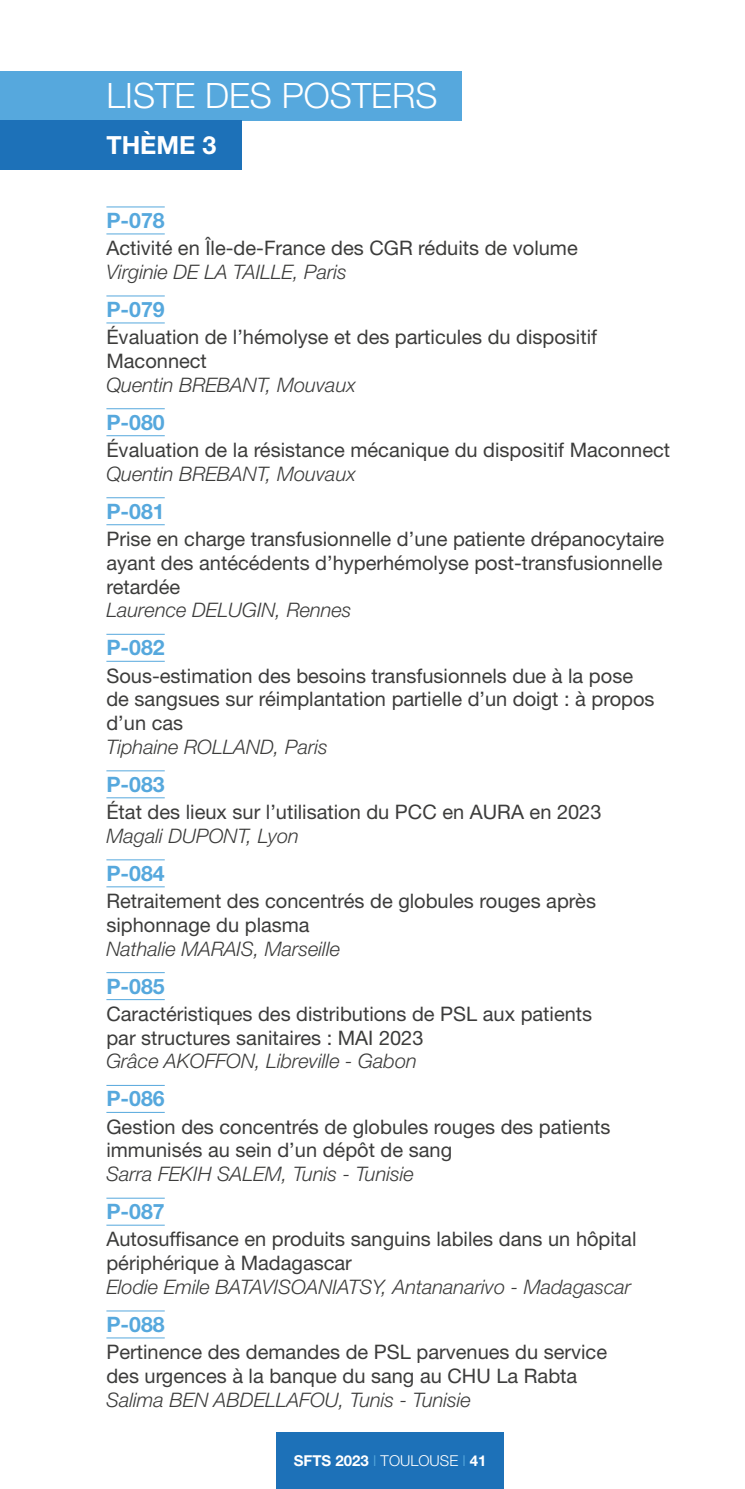
<style>
.page{position:relative;width:745px;height:1489px;background:#fff}
.page>*{position:absolute;margin:0;border:0;box-sizing:border-box;transform-origin:0 0}
.t1{font:300 35px "Helvetica Neue LT Std";color:#fff}
.t2{font:700 25px "Helvetica Neue LT Std";color:#fff}
.t3{font:700 21.25px "Helvetica Neue LT Std";color:#56a8dd}
.t4{font:20px/23.8px "Helvetica Neue LT Std";color:#3c3c3b}
.t5{font:italic 300 20px "Helvetica Neue LT Std";color:#3c3c3b}
.t6{font:700 15px "Helvetica Neue LT Std";color:#fff}
.s1{font-weight:300;color:#56a8dd}
.s2{font-weight:300}
</style>
<div class="page">
<div style="left:276px;top:1431px;width:227px;height:57px;background:#1d71b8"></div>
<hr style="left:106px;top:206px;width:59px;height:1px;background:#56a8dd">
<hr style="left:106px;top:233px;width:59px;height:1px;background:#56a8dd">
<hr style="left:106px;top:295px;width:59px;height:1px;background:#56a8dd">
<hr style="left:106px;top:322px;width:59px;height:1px;background:#56a8dd">
<hr style="left:106px;top:408px;width:59px;height:1px;background:#56a8dd">
<hr style="left:106px;top:435px;width:59px;height:1px;background:#56a8dd">
<hr style="left:106px;top:497px;width:59px;height:1px;background:#56a8dd">
<hr style="left:106px;top:524px;width:59px;height:1px;background:#56a8dd">
<hr style="left:106px;top:634px;width:59px;height:1px;background:#56a8dd">
<hr style="left:106px;top:661px;width:59px;height:1px;background:#56a8dd">
<hr style="left:106px;top:770px;width:59px;height:1px;background:#56a8dd">
<hr style="left:106px;top:797px;width:59px;height:1px;background:#56a8dd">
<hr style="left:106px;top:859px;width:59px;height:1px;background:#56a8dd">
<hr style="left:106px;top:886px;width:59px;height:1px;background:#56a8dd">
<hr style="left:106px;top:972px;width:59px;height:1px;background:#56a8dd">
<hr style="left:106px;top:999px;width:59px;height:1px;background:#56a8dd">
<hr style="left:106px;top:1084px;width:59px;height:1px;background:#56a8dd">
<hr style="left:106px;top:1111px;width:59px;height:1px;background:#56a8dd">
<hr style="left:106px;top:1197px;width:59px;height:1px;background:#56a8dd">
<hr style="left:106px;top:1224px;width:59px;height:1px;background:#56a8dd">
<hr style="left:106px;top:1310px;width:59px;height:1px;background:#56a8dd">
<hr style="left:106px;top:1337px;width:59px;height:1px;background:#56a8dd">
<div style="left:0;top:71px;width:461px;height:49px;background:#56a8dd"></div>
<div style="left:0;top:120px;width:241px;height:50px;background:#1d71b8"></div>
<h1 class="t1" style="left:106px;top:74px;width:332px">LISTE DES POSTERS</h1>
<p class="t2" style="left:106px;top:130px;width:111px">THÈME 3</p>
<p class="t3" style="left:106px;top:207px;width:60px">P-078</p>
<p class="t4" style="left:106px;top:236px;width:472px">Activité en Île-de-France des CGR réduits de volume</p>
<p class="t5" style="left:106px;top:260px;width:242px">Virginie DE LA TAILLE, Paris</p>
<p class="t3" style="left:106px;top:296px;width:60px">P-079</p>
<p class="t4" style="left:106px;top:325px;width:492px">Évaluation de l’hémolyse et des particules du dispositif<br>Maconnect</p>
<p class="t5" style="left:106px;top:372px;width:250px">Quentin BREBANT, Mouvaux</p>
<p class="t3" style="left:106px;top:409px;width:60px">P-080</p>
<p class="t4" style="left:106px;top:437px;width:565px">Évaluation de la résistance mécanique du dispositif Maconnect</p>
<p class="t5" style="left:106px;top:461px;width:250px">Quentin BREBANT, Mouvaux</p>
<p class="t3" style="left:106px;top:498px;width:60px">P-081</p>
<p class="t4" style="left:106px;top:526px;width:559px;text-align:justify">Prise en charge transfusionnelle d’une patiente drépanocytaire ayant des antécédents d’hyperhémolyse post-transfusionnelle retardée</p>
<p class="t5" style="left:106px;top:598px;width:246px">Laurence DELUGIN, Rennes</p>
<p class="t3" style="left:106px;top:634px;width:60px">P-082</p>
<p class="t4" style="left:106px;top:663px;width:549px">Sous-estimation des besoins transfusionnels due à la pose de sangsues sur réimplantation partielle d’un doigt : à propos d’un cas</p>
<p class="t5" style="left:106px;top:734px;width:223px">Tiphaine ROLLAND, Paris</p>
<p class="t3" style="left:106px;top:771px;width:60px">P-083</p>
<p class="t4" style="left:106px;top:799px;width:496px">État des lieux sur l’utilisation du PCC en AURA en 2023</p>
<p class="t5" style="left:106px;top:823px;width:194px">Magali DUPONT, Lyon</p>
<p class="t3" style="left:106px;top:860px;width:60px">P-084</p>
<p class="t4" style="left:106px;top:888px;width:490px">Retraitement des concentrés de globules rouges après siphonnage du plasma</p>
<p class="t5" style="left:106px;top:936px;width:235px">Nathalie MARAIS, Marseille</p>
<p class="t3" style="left:106px;top:972px;width:60px">P-085</p>
<p class="t4" style="left:106px;top:1001px;width:487px">Caractéristiques des distributions de PSL aux patients par structures sanitaires : MAI 2023</p>
<p class="t5" style="left:106px;top:1049px;width:312px">Grâce AKOFFON, Libreville - Gabon</p>
<p class="t3" style="left:106px;top:1085px;width:60px">P-086</p>
<p class="t4" style="left:106px;top:1114px;width:505px">Gestion des concentrés de globules rouges des patients immunisés au sein d’un dépôt de sang</p>
<p class="t5" style="left:106px;top:1162px;width:309px">Sarra FEKIH SALEM, Tunis - Tunisie</p>
<p class="t3" style="left:106px;top:1198px;width:60px">P-087</p>
<p class="t4" style="left:106px;top:1227px;width:531px">Autosuffisance en produits sanguins labiles dans un hôpital périphérique à Madagascar</p>
<p class="t5" style="left:106px;top:1274px;width:526px">Elodie Emile BATAVISOANIATSY, Antananarivo - Madagascar</p>
<p class="t3" style="left:106px;top:1310px;width:60px">P-088</p>
<p class="t4" style="left:106px;top:1339px;width:502px">Pertinence des demandes de PSL parvenues du service des urgences à la banque du sang au CHU La Rabta</p>
<p class="t5" style="left:106px;top:1387px;width:366px">Salima BEN ABDELLAFOU, Tunis - Tunisie</p>
<p class="t6" style="left:293px;top:1451px;width:194px">SFTS 2023 <span class="s1">I</span> <span class="s2">TOULOUSE</span> <span class="s1">I</span> 41</p>
</div>
